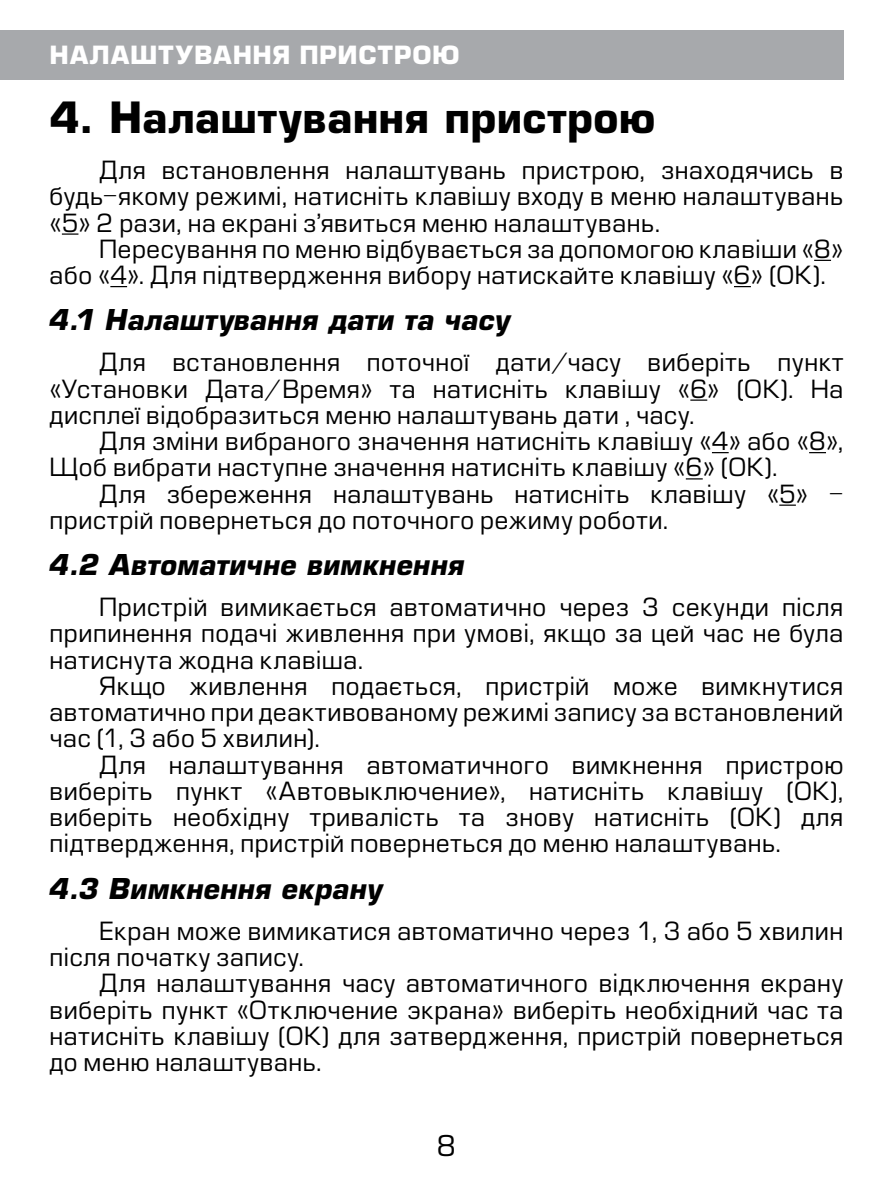
<style>
.page{position:relative;width:893px;height:1191px;background:#fff}
.page>*{position:absolute;margin:0;border:0;box-sizing:border-box;transform-origin:0 0}
.t1{font:700 42px "Europe";letter-spacing:.005em;color:#000}
.t2{font:italic 700 28px "Europe";letter-spacing:.005em;color:#000}
.t3{font:28px "Europe";color:#000}
.t4{font:24.5px/26.2px "Europe";letter-spacing:.025em;color:#000;text-align:justify}
.t5{font:700 24.5px "Europe";letter-spacing:.025em;color:#fff}
</style>
<div class="page">
<div style="left:0;top:30px;width:843px;height:49px;background:#a7a9ac"></div>
<svg style="left:62px;top:233px;width:16px;height:2px"></svg>
<svg style="left:814px;top:260px;width:17px;height:1px"></svg>
<svg style="left:110px;top:286px;width:17px;height:1px"></svg>
<svg style="left:734px;top:286px;width:17px;height:1px"></svg>
<svg style="left:690px;top:399px;width:17px;height:2px"></svg>
<svg style="left:712px;top:452px;width:17px;height:1px"></svg>
<svg style="left:809px;top:452px;width:17px;height:1px"></svg>
<svg style="left:686px;top:478px;width:17px;height:1px"></svg>
<svg style="left:779px;top:504px;width:17px;height:2px"></svg>
<p class="t5" style="left:50px;top:40px;width:412px">НАЛАШТУВАННЯ ПРИСТРОЮ</p>
<h1 class="t1" style="left:50px;top:92px;width:608px">4. Налаштування пристрою</h1>
<p class="t4" style="left:50px;top:157px;width:795px;text-indent:50px">Для встановлення налаштувань пристрою, знаходячись в будь-якому режимі, натисніть клавішу входу в меню налаштувань «5» 2 рази, на екрані з’явиться меню налаштувань.</p>
<p class="t4" style="left:50px;top:236px;width:795px;text-indent:50px">Пересування по меню відбувається за допомогою клавіши «8» або «4». Для підтвердження вибору натискайте клавішу «6» (ОК).</p>
<p class="t2" style="left:50px;top:303px;width:462px">4.1 Налаштування дати та часу</p>
<p class="t4" style="left:50px;top:349px;width:795px;text-indent:50px">Для встановлення поточної дати/часу виберіть пункт «Установки Дата/Время» та натисніть клавішу «6» (ОК). На дисплеї відобразиться меню налаштувань дати , часу.</p>
<p class="t4" style="left:50px;top:428px;width:795px;text-indent:50px">Для зміни вибраного значення натисніть клавішу «4» або «8»,<br>Щоб вибрати наступне значення натисніть клавішу «6» (ОК).</p>
<p class="t4" style="left:50px;top:481px;width:795px;text-indent:50px">Для збереження налаштувань натисніть клавішу «5» - пристрій повернеться до поточного режиму роботи.</p>
<p class="t2" style="left:50px;top:548px;width:416px">4.2 Автоматичне вимкнення</p>
<p class="t4" style="left:50px;top:594px;width:795px;text-indent:50px">Пристрій вимикається автоматично через 3 секунди після припинення подачі живлення при умові, якщо за цей час не була натиснута жодна клавіша.</p>
<p class="t4" style="left:50px;top:673px;width:795px;text-indent:50px">Якщо живлення подається, пристрій може вимкнутися автоматично при деактивованому режимі запису за встановлений час (1, 3 або 5 хвилин).</p>
<p class="t4" style="left:50px;top:752px;width:795px;text-indent:50px">Для налаштування автоматичного вимкнення пристрою виберіть пункт «Автовыключение», натисніть клавішу (ОК), виберіть необхідну тривалість та знову натисніть (OK) для підтвердження, пристрій повернеться до меню налаштувань.</p>
<p class="t2" style="left:50px;top:871px;width:334px">4.3 Вимкнення екрану</p>
<p class="t4" style="left:50px;top:918px;width:795px;text-indent:50px">Екран може вимикатися автоматично через 1, 3 або 5 хвилин після початку запису.</p>
<p class="t4" style="left:50px;top:970px;width:795px;text-indent:50px">Для налаштування часу автоматичного відключення екрану виберіть пункт «Отключение экрана» виберіть необхідний час та натисніть клавішу (ОК) для затвердження, пристрій повернеться до меню налаштувань.</p>
<p class="t3" style="left:437px;top:1129px;width:21px">8</p>
</div>
